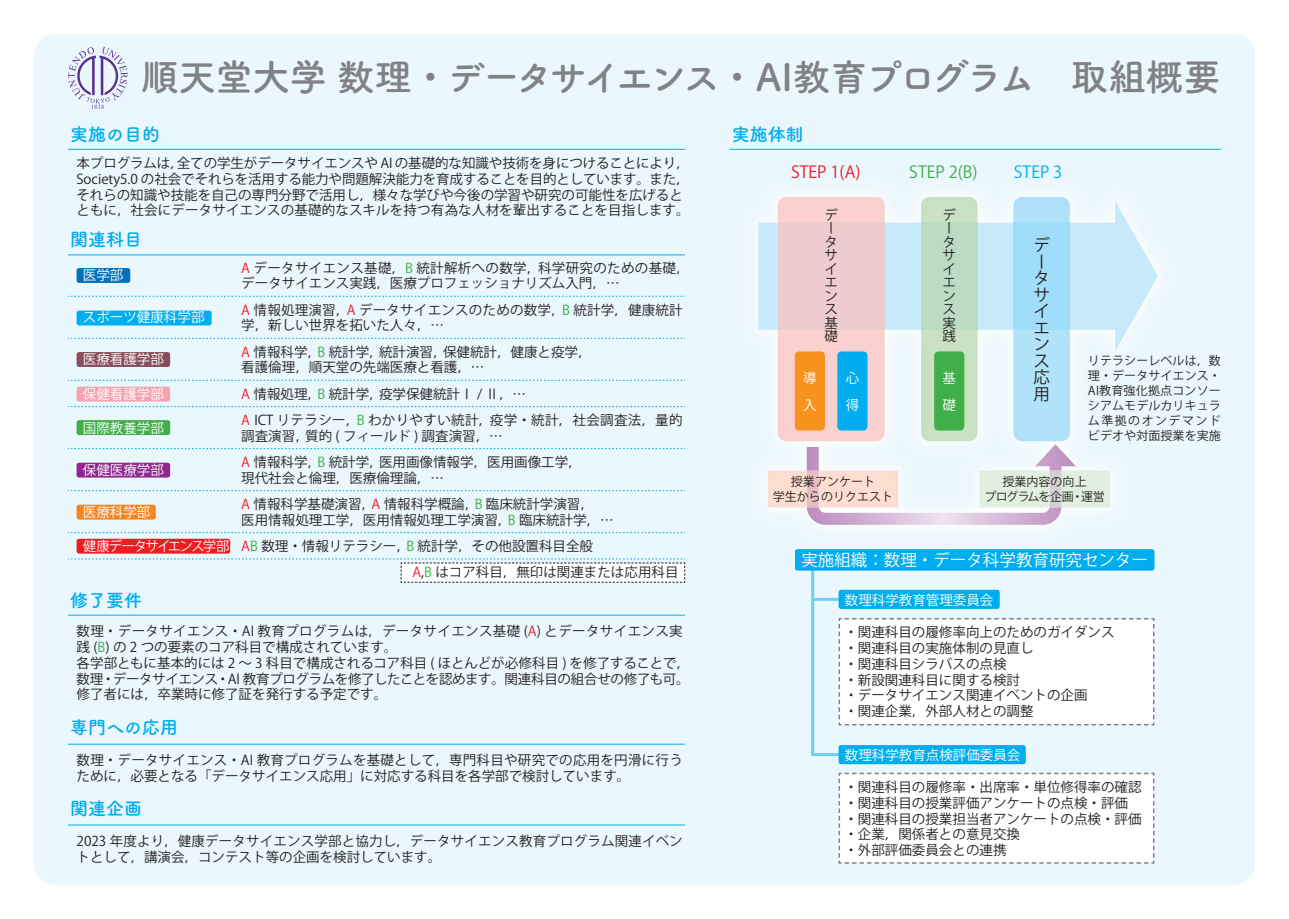
<style>
.page{position:relative;width:1289px;height:919px;background:#fff}
.page>*{position:absolute;margin:0;border:0;box-sizing:border-box;transform-origin:0 0}
.t1{font:37.5px "Tsuku A Rd Gothic Std B";letter-spacing:-.035em;color:#808285}
.t2{font:18px "Tsuku A Rd Gothic Std B";color:#00aeef}
.t3{font:16.5px "Koz Go Pr 6 N";color:#fff}
.t4{font:16.5px/16.5px "Koz Go Pr 6 N";color:#231f20}
.t5{font:16.5px "Koz Go Pr 6 N";color:#40ae49}
.t6{font:16.5px "Koz Go Pr 6 N";color:#ee1d23}
.t7{font:16.5px "Koz Go Pr 6 N";color:#00aeef}
.t8{font:13.5px/13.5px "Koz Go Pr 6 N";color:#231f20}
.t9{font:13.5px "Koz Go Pr 6 N";letter-spacing:.025em;color:#231f20}
.t10{font:13.5px/15.8px "Koz Go Pr 6 N";letter-spacing:.02em;color:#231f20}
.t11{font:13.5px/27px "Koz Go Pr 6 N";color:#fff}
.t12{font:13.5px "Koz Go Pr 6 N";letter-spacing:-.025em;color:#231f20}
.t13{font:13.5px "Koz Go Pr 6 N";letter-spacing:-.125em;color:#fff}
.t14{font:13.5px "Koz Go Pr 6 N";letter-spacing:-.03em;color:#231f20}
.t15{font:12px/15px "Koz Go Pr 6 N";letter-spacing:.005em;color:#231f20;text-align:center}
.t16{font:12px "Koz Go Pr 6 N";letter-spacing:-.075em;color:#231f20}
.s1{color:#ee1d23}
.s2{color:#40ae49}
</style>
<div class="page">
<div style="left:34px;top:34px;width:1220px;height:850px;background:#eaf7fd;border-radius:21px"></div>
<img style="left:756px;top:194px;width:314px;height:36px">
<img style="left:756px;top:230px;width:31px;height:281px">
<img style="left:836px;top:351px;width:277px;height:178px">
<img style="left:787px;top:441px;width:49px;height:87px">
<svg style="left:758px;top:201px;width:399px;height:150px;fill:#c6eafa"></svg>
<div style="left:921px;top:197px;width:56px;height:244px;background:#cae1c3"></div>
<div style="left:921px;top:223px;width:56px;height:107px;background:#bbdcc2"></div>
<div style="left:934px;top:351px;width:30px;height:79px;background:#40ae49;border-radius:4px"></div>
<div style="left:777px;top:197px;width:107px;height:244px;background:#fbd1cf"></div>
<div style="left:777px;top:223px;width:107px;height:107px;background:#ecccce"></div>
<div style="left:837px;top:351px;width:30px;height:79px;background:#00aeef;border-radius:4px"></div>
<div style="left:794px;top:351px;width:31px;height:79px;background:#f7931d;border-radius:4px"></div>
<div style="left:1013px;top:197px;width:56px;height:244px;background:#b0e2f9"></div>
<div style="left:1013px;top:223px;width:56px;height:107px;background:#9fddf8"></div>
<img style="left:767px;top:470px;width:39px;height:37px">
<img style="left:1075px;top:470px;width:34px;height:37px">
<svg style="left:806px;top:444px;width:269px;height:81px"></svg>
<div style="left:838px;top:772px;width:317px;height:92px;background:#fff"></div>
<svg style="left:809px;top:566px;width:346px;height:191px"></svg>
<div style="left:77px;top:268px;width:53px;height:15px;background:#0072bc;border-radius:3px"></div>
<div style="left:77px;top:352px;width:93px;height:15px;background:#874d5c;border-radius:3px"></div>
<div style="left:77px;top:386px;width:93px;height:15px;background:#f6a2af;border-radius:3px"></div>
<div style="left:77px;top:420px;width:93px;height:15px;background:#40ae49;border-radius:3px"></div>
<div style="left:77px;top:462px;width:93px;height:15px;background:#90268f;border-radius:3px"></div>
<div style="left:77px;top:504px;width:79px;height:15px;background:#f58520;border-radius:3px"></div>
<div style="left:77px;top:538px;width:153px;height:15px;background:#ee1d23;border-radius:3px"></div>
<div style="left:77px;top:310px;width:135px;height:15px;background:#00aeef;border-radius:3px"></div>
<svg style="left:68px;top:296px;width:617px;height:1px"></svg>
<svg style="left:68px;top:338px;width:617px;height:1px"></svg>
<svg style="left:68px;top:380px;width:617px;height:1px"></svg>
<svg style="left:68px;top:406px;width:617px;height:1px"></svg>
<svg style="left:68px;top:448px;width:617px;height:1px"></svg>
<svg style="left:68px;top:490px;width:617px;height:1px"></svg>
<svg style="left:68px;top:532px;width:617px;height:1px"></svg>
<svg style="left:68px;top:558px;width:617px;height:25px"></svg>
<hr style="left:68px;top:149px;width:617px;height:1px;background:#00aeef">
<hr style="left:68px;top:254px;width:617px;height:1px;background:#00aeef">
<hr style="left:68px;top:614px;width:617px;height:1px;background:#00aeef">
<hr style="left:68px;top:743px;width:617px;height:1px;background:#00aeef">
<hr style="left:68px;top:824px;width:617px;height:1px;background:#00aeef">
<hr style="left:729px;top:149px;width:491px;height:1px;background:#00aeef">
<div style="left:838px;top:589px;width:161px;height:20px;background:#00aeef;border-radius:3px"></div>
<div style="left:795px;top:549px;width:359px;height:21px;background:#00aeef;border-radius:3px"></div>
<div style="left:838px;top:745px;width:187px;height:19px;background:#00aeef;border-radius:3px"></div>
<svg style="left:68px;top:47px;width:59px;height:62px"></svg>
<h1 class="t1" style="left:141px;top:48px;width:1081px">順天堂大学数理・データサイエンス・AI教育プログラム　取組概要</h1>
<h2 class="t2" style="left:70px;top:121px;width:91px">実施の目的</h2>
<p class="t8" style="left:177px;top:157px;width:514px">全ての学生がデータサイエンスや AI の基礎的な知識や技術を身につけることにより，</p>
<p class="t8" style="left:76px;top:156px;width:614px;line-height:15.8px">本プログラムは，<br>Society5.0 の社会でそれらを活用する能力や問題解決能力を育成することを目的としています。また，それらの知識や技能を自己の専門分野で活用し，様々な学びや今後の学習や研究の可能性を広げるとともに，社会にデータサイエンスの基礎的なスキルを持つ有為な人材を輩出することを目指します。</p>
<h2 class="t2" style="left:70px;top:225px;width:73px">関連科目</h2>
<p class="t9" style="left:538px;top:260px;width:153px">科学研究のための基礎，</p>
<p class="t9" style="left:241px;top:260px;width:300px"><span class="s1">A</span> データサイエンス基礎，<span class="s2">B</span> 統計解析への数学，</p>
<p class="t11" style="left:83px;top:262px;width:42px">医学部</p>
<p class="t8" style="left:241px;top:270px;width:443px;line-height:26.2px">データサイエンス実践，医療プロフェッショナリズム入門，...<br><span class="s1">A</span> 情報処理演習 <span class="s1">A</span>， データサイエンスのための数学 <span class="s2">B</span>， 統計学，健康統計</p>
<p class="t11" style="left:83px;top:304px;width:123px">スポーツ健康科学部</p>
<p class="t8" style="left:443px;top:312px;width:150px;line-height:26.2px;text-indent:-202px">学，新しい世界を拓いた人々，...<br>保健統計，健康と疫学，</p>
<p class="t8" style="left:241px;top:345px;width:143px"><span class="s1">A</span> 情報科学 <span class="s2">B</span>，統計学，</p>
<p class="t8" style="left:379px;top:345px;width:69px">統計演習，</p>
<p class="t11" style="left:83px;top:346px;width:82px">医療看護学部</p>
<p class="t8" style="left:379px;top:354px;width:148px;line-height:26.2px;text-indent:-138px">看護倫理，順天堂の先端医療と看護，...<br>疫学保健統計Ⅰ / Ⅱ，...</p>
<p class="t11" style="left:83px;top:380px;width:82px">保健看護学部</p>
<p class="t8" style="left:241px;top:387px;width:143px"><span class="s1">A</span> 情報処理 <span class="s2">B</span>，統計学，</p>
<p class="t11" style="left:83px;top:414px;width:82px">国際教養学部</p>
<p class="t11" style="left:83px;top:456px;width:82px">保健医療学部</p>
<p class="t11" style="left:83px;top:498px;width:69px">医療科学部</p>
<p class="t13" style="left:83px;top:538px;width:148px">健康データサイエンス学部</p>
<p class="t9" style="left:241px;top:412px;width:252px"><span class="s1">A</span> ICT リテラシー <span class="s2">B</span>， わかりやすい統計，</p>
<p class="t9" style="left:490px;top:412px;width:194px">疫学・統計，社会調査法，量的</p>
<p class="t8" style="left:305px;top:429px;width:199px">質的 ( フィールド ) 調査演習，...</p>
<p class="t8" style="left:241px;top:429px;width:69px">調査演習，</p>
<p class="t8" style="left:241px;top:455px;width:143px"><span class="s1">A</span> 情報科学 <span class="s2">B</span>，統計学，</p>
<p class="t8" style="left:379px;top:455px;width:204px">医用画像情報学，医用画像工学，</p>
<p class="t8" style="left:241px;top:465px;width:354px;line-height:26.2px">現代社会と倫理，医療倫理論，...<br><span class="s1">A</span> 情報科学基礎演習 <span class="s1">A</span>， 情報科学概論 <span class="s2">B</span>，臨床統計学演習，</p>
<p class="t8" style="left:241px;top:507px;width:374px;line-height:26.2px">医用情報処理工学，医用情報処理工学演習 <span class="s2">B</span>，臨床統計学，...<br><span class="s1">A</span><span class="s2">B</span> 数理・情報リテラシー <span class="s2">B</span>，統計学，その他設置科目全般</p>
<p class="t8" style="left:412px;top:566px;width:268px"><span class="s1">A</span> <span class="s2">B</span>, はコア科目，無印は関連または応用科目</p>
<h2 class="t2" style="left:70px;top:586px;width:73px">修了要件</h2>
<p class="t9" style="left:77px;top:623px;width:607px">数理・データサイエンス・AI 教育プログラムは，データサイエンス基礎 <span class="s1">A</span>( ) とデータサイエンス実</p>
<p class="t8" style="left:77px;top:640px;width:322px">践 の)<span class="s2">B</span>( 2 つの要素のコア科目で構成されています。</p>
<p class="t8" style="left:76px;top:656px;width:615px">各学部ともに基本的には 2 ～ 3 科目で構成されるコア科目 ( ほとんどが必修科目 ) を修了することで，</p>
<p class="t12" style="left:216px;top:671px;width:475px">・AI 教育プログラムを修了したことを認めます。関連科目の組合せの修了も可。</p>
<p class="t14" style="left:113px;top:671px;width:107px">データサイエンス</p>
<p class="t8" style="left:76px;top:671px;width:312px;line-height:15.8px">数理・<br>修了者には，卒業時に修了証を発行する予定です。</p>
<h2 class="t2" style="left:70px;top:713px;width:109px">専門への応用</h2>
<p class="t10" style="left:77px;top:752px;width:607px">数理・データサイエンス・AI 教育プログラムを基礎として，専門科目や研究での応用を円滑に行うために，必要となる「データサイエンス応用」に対応する科目を各学部で検討しています。</p>
<h2 class="t2" style="left:70px;top:794px;width:73px">関連企画</h2>
<p class="t8" style="left:77px;top:833px;width:607px;line-height:15.8px">2023 年度より，健康データサイエンス学部と協力し，データサイエンス教育プログラム関連イベントとして，講演会，コンテスト等の企画を検討しています。</p>
<h2 class="t2" style="left:731px;top:121px;width:73px">実施体制</h2>
<p class="t6" style="left:791px;top:163px;width:71px">STEP A(1 )</p>
<p class="t8" style="left:824px;top:208px;width:15px">データサイエンス基礎</p>
<p class="t11" style="left:803px;top:364px;width:15px">導入</p>
<p class="t11" style="left:845px;top:364px;width:15px">心得</p>
<p class="t5" style="left:909px;top:163px;width:70px">STEP )B(2</p>
<p class="t8" style="left:942px;top:208px;width:15px">データサイエンス実践</p>
<p class="t11" style="left:942px;top:364px;width:15px">基礎</p>
<p class="t7" style="left:1013px;top:163px;width:50px">STEP 3</p>
<p class="t4" style="left:1033px;top:237px;width:18px">データサイエンス応用</p>
<p class="t15" style="left:1087px;top:353px;width:134px;text-align:justify">リテラシーレベルは，数理・データサイエンス・AI教育強化拠点コンソーシアムモデルカリキュラム準拠のオンデマンドビデオや対面授業を実施</p>
<p class="t15" style="left:773px;top:474px;width:121px">授業アンケート<br>学生からのリクエスト</p>
<p class="t15" style="left:1081px;top:474px;width:25px;text-align:left;text-indent:-79px">授業内容の向上<br>運営</p>
<p class="t16" style="left:984px;top:490px;width:91px">プログラムを企画</p>
<p class="t15" style="left:1071px;top:489px;width:13px">・</p>
<p class="t3" style="left:801px;top:550px;width:348px">実施組織：数理・データ科学教育研究センター</p>
<p class="t11" style="left:844px;top:586px;width:150px">数理科学教育管理委員会</p>
<p class="t8" style="left:844px;top:625px;width:271px;line-height:15.8px">・関連科目の履修率向上のためのガイダンス・関連科目の実施体制の見直し<br>・関連科目シラバスの点検<br>・新設関連科目に関する検討<br>・データサイエンス関連イベントの企画<br>・関連企業，外部人材との調整</p>
<p class="t11" style="left:844px;top:741px;width:177px">数理科学教育点検評価委員会</p>
<p class="t8" style="left:844px;top:779px;width:298px;line-height:15.8px">・関連科目の履修率・出席率・単位修得率の確認・関連科目の授業評価アンケートの点検・評価・関連科目の授業担当者アンケートの点検・評価・企業，関係者との意見交換<br>・外部評価委員会との連携</p>
</div>
